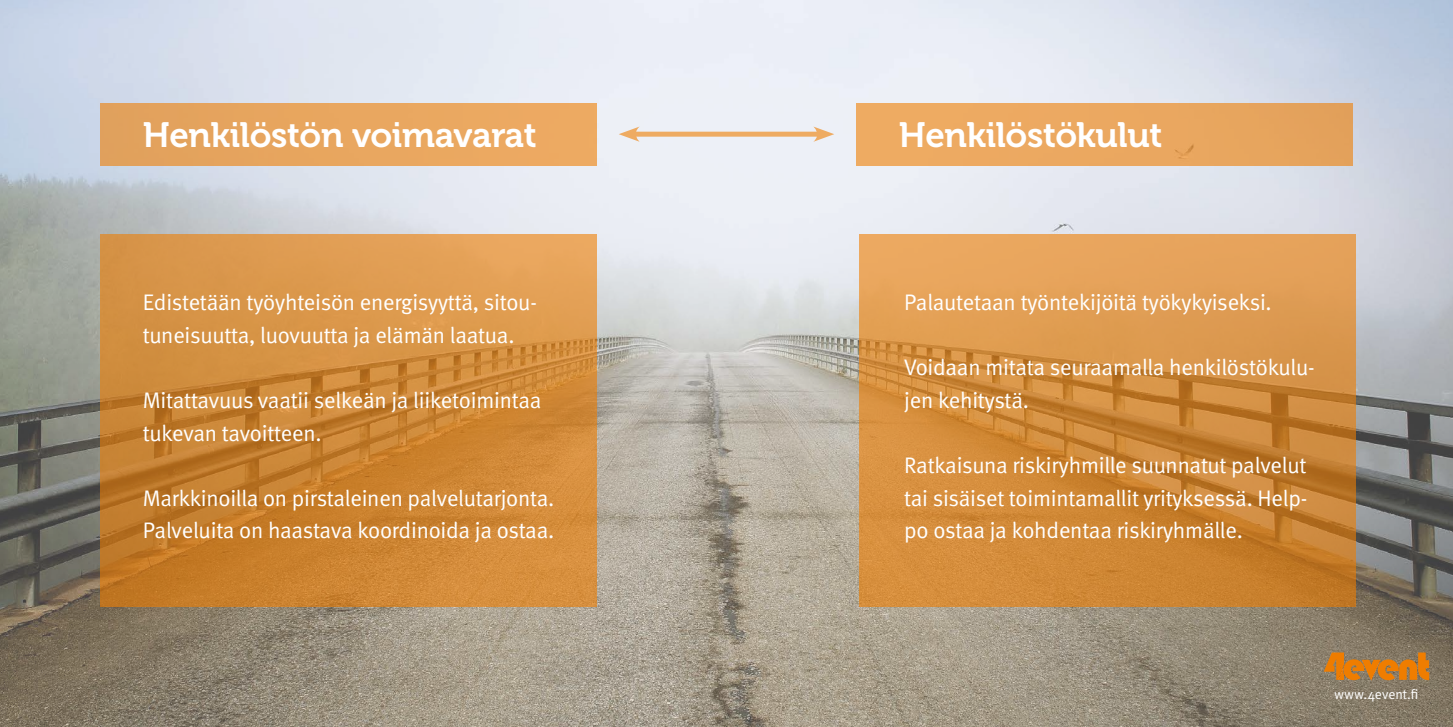
<style>
.page{position:relative;width:1453px;height:727px;background:#fff}
.page>*{position:absolute;margin:0;border:0;box-sizing:border-box;transform-origin:0 0}
.t1{font:35px "Museo 700";letter-spacing:-.01em;color:#fff}
.t2{font:22.5px/32.5px "Meta Normal";letter-spacing:-.01em;color:#fff}
.t3{font:13.75px "Meta Normal";color:#fff}
</style>
<div class="page">
<img style="left:0;top:0;width:1453px;height:726px">
<div style="left:101px;top:102px;width:496px;height:63px;background:#e9a760"></div>
<div style="left:856px;top:102px;width:496px;height:63px;background:#eba860"></div>
<svg style="left:101px;top:234px;width:496px;height:372px;background:#d08a3b"></svg>
<svg style="left:859px;top:234px;width:496px;height:372px;background:#d48f41"></svg>
<div style="left:631px;top:132px;width:191px;height:5px;background:#eeab62"></div>
<svg style="left:619px;top:126px;width:21px;height:16px"></svg>
<svg style="left:813px;top:126px;width:21px;height:16px"></svg>
<svg style="left:1323px;top:652px;width:106px;height:28px;background:#c07c2e"></svg>
<h1 class="t1" style="left:143px;top:116px;width:395px">Henkilöstön voimavarat</h1>
<h1 class="t1" style="left:899px;top:116px;width:265px">Henkilöstökulut</h1>
<p class="t2" style="left:143px;top:286px;width:395px">Edistetään työyhteisön energisyyttä, sitou&shy;tuneisuutta, luovuutta ja elämän laatua.</p>
<p class="t2" style="left:143px;top:383px;width:400px">Mitattavuus vaatii selkeän ja liiketoimintaa tukevan tavoitteen.</p>
<p class="t2" style="left:143px;top:481px;width:413px">Markkinoilla on pirstaleinen palvelutarjonta.<br>Palveluita on haastava koordinoida ja ostaa.</p>
<p class="t2" style="left:904px;top:286px;width:369px">Palautetaan työntekijöitä työkykyiseksi.</p>
<p class="t2" style="left:904px;top:351px;width:412px">Voidaan mitata seuraamalla henkilöstökulu&shy;jen kehitystä.</p>
<p class="t2" style="left:904px;top:448px;width:405px;text-align:justify">Ratkaisuna riskiryhmille suunnatut palvelut tai sisäiset toimintamallit yrityksessä. Help&shy;po ostaa ja kohdentaa riskiryhmälle.</p>
<p class="t3" style="left:1334px;top:686px;width:86px">www.4event.fi</p>
</div>
